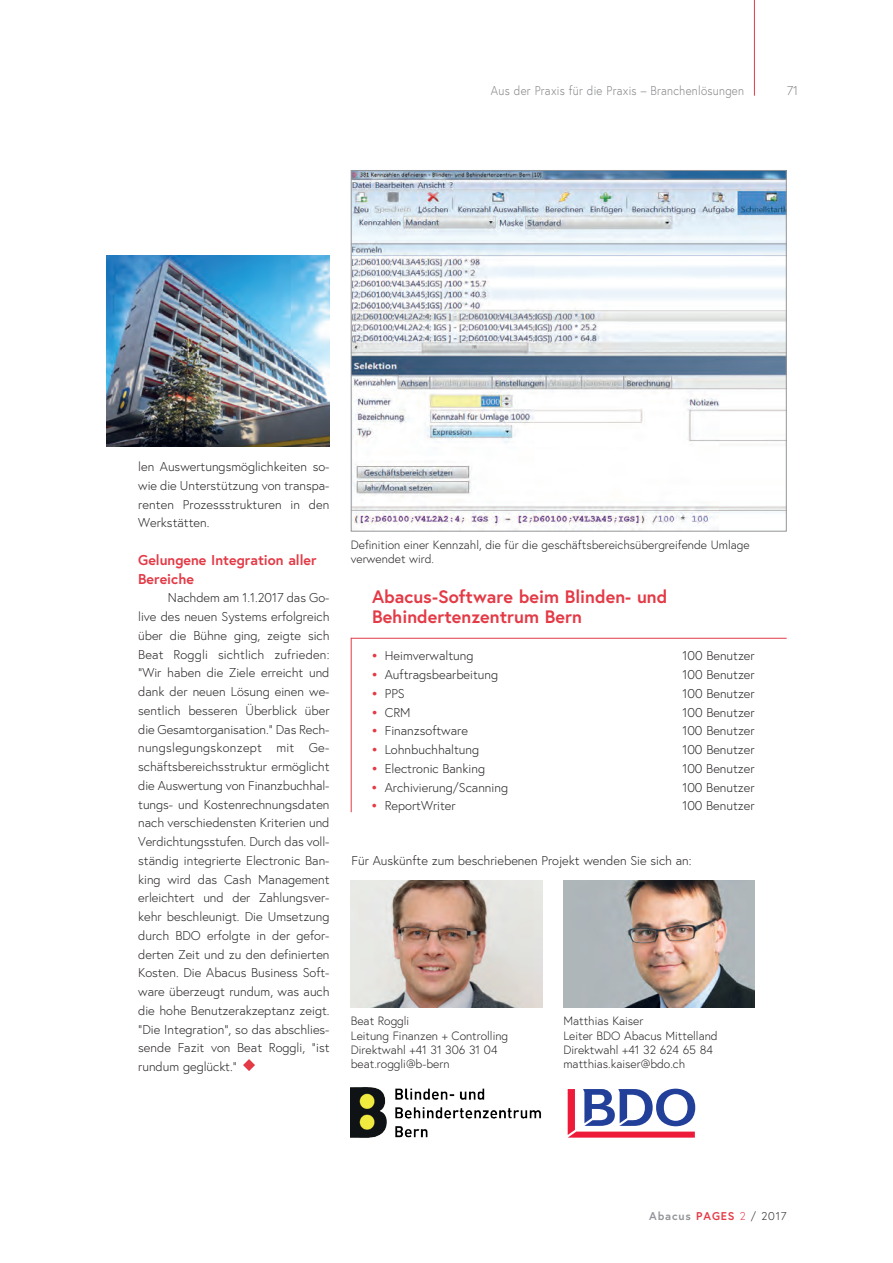
<style>
.page{position:relative;width:893px;height:1263px;background:#fff}
.page>*{position:absolute;margin:0;border:0;box-sizing:border-box;transform-origin:0 0}
.t1{font:700 18px/20.2px "Europa";color:#e33a46}
.t2{font:700 14.25px/18.8px "Europa";color:#e33a46}
.t3{font:300 12.75px/18.8px "Europa";color:#231f20}
.t4{font:300 12.75px "Europa";letter-spacing:.025em;color:#808285;scale:.9 1}
.t5{font:300 12.75px "Europa";letter-spacing:.025em;color:#808285}
.t6{font:300 12px/14.2px "Europa";color:#231f20}
.t7{font:700 11.25px "Europa";letter-spacing:.075em;color:#939598}
.s1{font-weight:700;color:#e33a46}
.s2{color:#e33a46}
.s3{font-weight:300;color:#e33a46}
.s4{font-weight:300;color:#231f20}
</style>
<div class="page">
<svg style="left:243px;top:1059px;width:12px;height:12px"></svg>
<hr style="left:754px;top:0;width:1px;height:96px;background:#e33a46">
<hr style="left:351px;top:638px;width:436px;height:1px;background:#e33a46">
<hr style="left:351px;top:638px;width:1px;height:174px;background:#e33a46">
<img style="left:353px;top:172px;width:432px;height:357px">
<div style="left:351px;top:170px;width:436px;height:361px;border:1px solid #939598"></div>
<img style="left:351px;top:880px;width:191px;height:128px">
<svg style="left:568px;top:1089px;width:127px;height:48px"></svg>
<img style="left:351px;top:1087px;width:190px;height:51px">
<img style="left:106px;top:255px;width:224px;height:191px">
<img style="left:563px;top:880px;width:192px;height:128px">
<p class="t4" style="left:491px;top:83px;width:283px">Aus der Praxis für die Praxis – Branchenlösungen</p>
<p class="t5" style="left:787px;top:83px;width:13px">71</p>
<p class="t3" style="left:138px;top:457px;width:193px">len Auswertungsmöglichkeiten so-- wie die Unterstützung von transpa&shy;renten Prozessstrukturen in den<br>Werkstätten.</p>
<p class="t2" style="left:138px;top:550px;width:180px">Gelungene Integration aller<br>Bereiche</p>
<p class="t3" style="left:138px;top:588px;width:193px;text-indent:30px">Nachdem am 1.1.2017 das Go&shy;live des neuen Systems erfolgreich über die Bühne ging, zeigte sich Beat Roggli sichtlich zufrieden: "Wir haben die Ziele erreicht und dank der neuen Lösung einen we-- sentlich besseren Überblick über die Gesamtorganisation." Das Rech&shy;nungslegungskonzept mit Ge-- schäftsbereichsstruktur ermöglicht die Auswertung von Finanzbuchhal&shy;tungs- und Kostenrechnungsdaten nach verschiedensten Kriterien und Verdichtungsstufen. Durch das voll&shy;ständig integrierte Electronic Ban&shy;king wird das Cash Management erleichtert und der Zahlungsver&shy;kehr beschleunigt. Die Umsetzung durch BDO erfolgte in der gefor-- derten Zeit und zu den definierten Kosten. Die Abacus Business Soft&shy;ware überzeugt rundum, was auch die hohe Benutzerakzeptanz zeigt. "Die Integration", so das abschlies&shy;sende Fazit von Beat Roggli, "ist rundum geglückt."</p>
<p class="t6" style="left:351px;top:538px;width:400px">Definition einer Kennzahl, die für die geschäftsbereichsübergreifende Umlage verwendet wird.</p>
<h1 class="t1" style="left:372px;top:586px;width:297px">Abacus-Software beim Blinden- und<br>Behindertenzentrum Bern</h1>
<p class="t3" style="left:372px;top:646px;width:103px"><span class="s1">•</span> Heimverwaltung</p>
<p class="t3" style="left:682px;top:646px;width:74px">100 Benutzer</p>
<p class="t3" style="left:372px;top:665px;width:127px"><span class="s1">•</span> Auftragsbearbeitung</p>
<p class="t3" style="left:682px;top:665px;width:74px">100 Benutzer</p>
<p class="t3" style="left:372px;top:684px;width:34px"><span class="s1">•</span> PPS</p>
<p class="t3" style="left:682px;top:684px;width:74px">100 Benutzer</p>
<p class="t3" style="left:372px;top:703px;width:40px"><span class="s1">•</span> CRM</p>
<p class="t3" style="left:682px;top:703px;width:74px">100 Benutzer</p>
<p class="t3" style="left:372px;top:721px;width:98px"><span class="s1">•</span> Finanzsoftware</p>
<p class="t3" style="left:682px;top:721px;width:74px">100 Benutzer</p>
<p class="t3" style="left:372px;top:740px;width:109px"><span class="s1">•</span> Lohnbuchhaltung</p>
<p class="t3" style="left:682px;top:740px;width:74px">100 Benutzer</p>
<p class="t3" style="left:372px;top:759px;width:115px"><span class="s1">•</span> Electronic Banking</p>
<p class="t3" style="left:682px;top:759px;width:74px">100 Benutzer</p>
<p class="t3" style="left:372px;top:778px;width:138px"><span class="s1">•</span> Archivierung/Scanning</p>
<p class="t3" style="left:682px;top:778px;width:74px">100 Benutzer</p>
<p class="t3" style="left:372px;top:797px;width:85px"><span class="s1">•</span> ReportWriter</p>
<p class="t3" style="left:682px;top:797px;width:74px">100 Benutzer</p>
<p class="t3" style="left:352px;top:851px;width:342px">Für Auskünfte zum beschriebenen Projekt wenden Sie sich an:</p>
<p class="t6" style="left:351px;top:1014px;width:159px">Beat Roggli<br>Leitung Finanzen + Controlling<br>Direktwahl +41 31 306 31 04 beat.roggli@b-bern</p>
<p class="t6" style="left:563px;top:1014px;width:156px">Matthias Kaiser<br>Leiter BDO Abacus Mittelland<br>Direktwahl +41 32 624 65 84 matthias.kaiser@bdo.ch</p>
<p class="t7" style="left:649px;top:1209px;width:139px">Abacus <span class="s2">PAGES</span> <span class="s3">2</span> <span class="s4">/ 2017</span></p>
</div>
